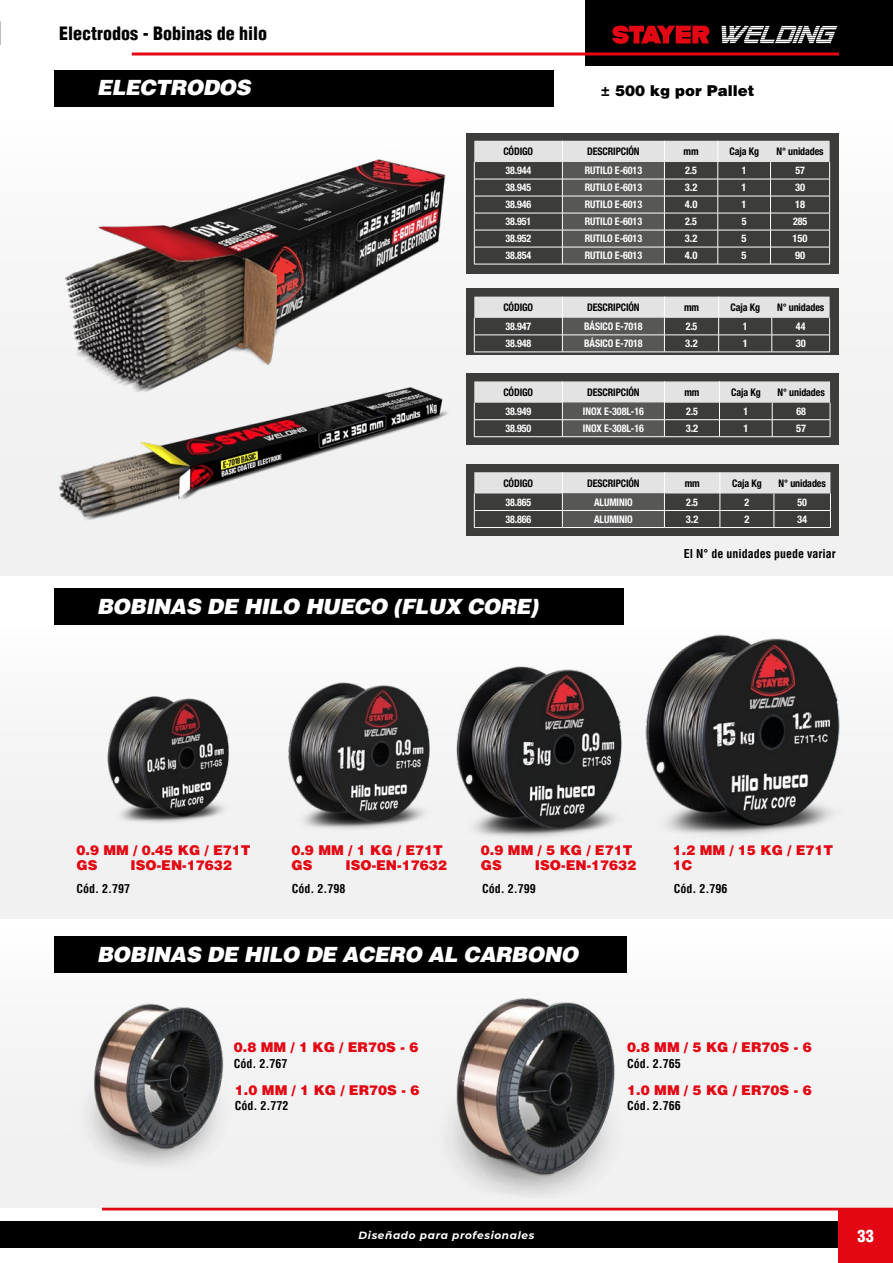
<style>
.page{position:relative;width:893px;height:1263px;background:#fff}
.page>*{position:absolute;margin:0;border:0;box-sizing:border-box;transform-origin:0 0}
.t1{font:italic 900 21px "Helvetica LT Std";letter-spacing:-.025em;color:#fff}
.t2{font:900 condensed 18px "Helvetica LT Std";color:#000}
.t3{font:900 condensed 16.5px "Helvetica LT Std";color:#fff}
.t4{font:900 15px "Helvetica LT Std";color:#000}
.t5{font:900 13.5px/15px "Helvetica LT Std";color:#e30613}
.t6{font:700 condensed 12px "Helvetica LT Std";color:#000}
.t7{font:700 condensed 10.5px "Helvetica Neue LT Std";letter-spacing:-.01em;color:#fff;scale:.95 1}
.t8{font:700 condensed 10.5px "Helvetica Neue LT Std";letter-spacing:-.01em;color:#000;scale:.95 1}
.t9{font:700 condensed 10.5px "Helvetica Neue LT Std";letter-spacing:-.01em;color:#fff}
.t10{font:italic 700 10.5px "Montserrat";letter-spacing:.06em;color:#fff}
</style>
<div class="page">
<div style="left:585px;top:0;width:308px;height:66px;background:#000"></div>
<svg style="left:722px;top:26px;width:115px;height:17px"></svg>
<div style="left:0;top:1221px;width:893px;height:27px;background:#000"></div>
<div style="left:838px;top:1209px;width:55px;height:54px;background:#e30613"></div>
<svg style="left:612px;top:25px;width:98px;height:19px"></svg>
<hr style="left:132px;top:53px;width:707px;height:3px;background:#e30613">
<hr style="left:102px;top:1207px;width:791px;height:3px;background:#e30613">
<svg style="left:0;top:21px;width:1px;height:24px"></svg>
<div style="left:0;top:933px;width:893px;height:275px;background:#f3f3f3"></div>
<div style="left:0;top:627px;width:893px;height:291px;background:#f2f2f2"></div>
<div style="left:0;top:120px;width:893px;height:456px;background:#f2f2f2"></div>
<div style="left:54px;top:70px;width:500px;height:37px;background:#000"></div>
<div style="left:54px;top:588px;width:570px;height:37px;background:#000"></div>
<img style="left:107px;top:696px;width:122px;height:127px">
<img style="left:288px;top:682px;width:142px;height:147px">
<img style="left:450px;top:646px;width:177px;height:191px">
<img style="left:638px;top:630px;width:208px;height:205px">
<div style="left:54px;top:936px;width:573px;height:37px;background:#000"></div>
<img style="left:88px;top:1003px;width:136px;height:164px">
<img style="left:446px;top:998px;width:169px;height:198px">
<img style="left:65px;top:159px;width:381px;height:215px">
<img style="left:58px;top:374px;width:390px;height:146px">
<div style="left:466px;top:133px;width:373px;height:140px;background:#3c3c3b"></div>
<div style="left:466px;top:289px;width:373px;height:66px;background:#3c3c3b"></div>
<div style="left:466px;top:374px;width:373px;height:71px;background:#3c3c3b"></div>
<div style="left:466px;top:464px;width:373px;height:72px;background:#3c3c3b"></div>
<hr style="left:562px;top:264px;width:102px;height:1px;background:#fff">
<hr style="left:474px;top:264px;width:88px;height:1px;background:#fff">
<hr style="left:664px;top:264px;width:54px;height:1px;background:#fff">
<hr style="left:718px;top:264px;width:52px;height:1px;background:#fff">
<hr style="left:770px;top:264px;width:60px;height:1px;background:#fff">
<svg style="left:474px;top:141px;width:356px;height:123px"></svg>
<hr style="left:562px;top:352px;width:102px;height:1px;background:#fff">
<hr style="left:474px;top:352px;width:88px;height:1px;background:#fff">
<hr style="left:664px;top:352px;width:55px;height:1px;background:#fff">
<hr style="left:719px;top:352px;width:53px;height:1px;background:#fff">
<hr style="left:772px;top:352px;width:58px;height:1px;background:#fff">
<svg style="left:474px;top:297px;width:356px;height:55px"></svg>
<svg style="left:474px;top:381px;width:357px;height:56px"></svg>
<hr style="left:562px;top:527px;width:102px;height:1px;background:#fff">
<hr style="left:474px;top:527px;width:88px;height:1px;background:#fff">
<hr style="left:664px;top:527px;width:56px;height:1px;background:#fff">
<hr style="left:720px;top:527px;width:54px;height:1px;background:#fff">
<hr style="left:774px;top:527px;width:57px;height:1px;background:#fff">
<svg style="left:474px;top:472px;width:357px;height:55px"></svg>
<h2 class="t2" style="left:59px;top:22px;width:209px">Electrodos - Bobinas de hilo</h2>
<h1 class="t1" style="left:97px;top:74px;width:155px">ELECTRODOS</h1>
<h3 class="t4" style="left:600px;top:81px;width:156px">± 500 kg por Pallet</h3>
<p class="t8" style="left:503px;top:145px;width:33px">CÓDIGO</p>
<p class="t8" style="left:587px;top:145px;width:57px">DESCRIPCIÓN</p>
<p class="t8" style="left:684px;top:145px;width:17px">mm</p>
<p class="t8" style="left:729px;top:145px;width:33px">Caja Kg</p>
<p class="t8" style="left:776px;top:145px;width:51px">N° unidades</p>
<p class="t7" style="left:505px;top:164px;width:29px">38.944</p>
<p class="t7" style="left:585px;top:164px;width:62px">RUTILO E-6013</p>
<p class="t7" style="left:685px;top:164px;width:14px">2.5</p>
<p class="t7" style="left:742px;top:164px;width:7px">1</p>
<p class="t7" style="left:795px;top:164px;width:11px">57</p>
<p class="t7" style="left:505px;top:181px;width:29px">38.945</p>
<p class="t7" style="left:585px;top:181px;width:62px">RUTILO E-6013</p>
<p class="t9" style="left:685px;top:181px;width:14px">3.2</p>
<p class="t9" style="left:742px;top:181px;width:7px">1</p>
<p class="t9" style="left:795px;top:181px;width:12px">30</p>
<p class="t7" style="left:505px;top:198px;width:29px">38.946</p>
<p class="t7" style="left:585px;top:198px;width:62px">RUTILO E-6013</p>
<p class="t9" style="left:685px;top:198px;width:14px">4.0</p>
<p class="t9" style="left:742px;top:198px;width:7px">1</p>
<p class="t9" style="left:795px;top:198px;width:12px">18</p>
<p class="t7" style="left:505px;top:215px;width:29px">38.951</p>
<p class="t7" style="left:585px;top:215px;width:62px">RUTILO E-6013</p>
<p class="t7" style="left:685px;top:215px;width:14px">2.5</p>
<p class="t7" style="left:742px;top:215px;width:7px">5</p>
<p class="t7" style="left:793px;top:215px;width:16px">285</p>
<p class="t7" style="left:505px;top:232px;width:29px">38.952</p>
<p class="t7" style="left:585px;top:232px;width:62px">RUTILO E-6013</p>
<p class="t9" style="left:685px;top:232px;width:14px">3.2</p>
<p class="t9" style="left:742px;top:232px;width:7px">5</p>
<p class="t9" style="left:792px;top:232px;width:17px">150</p>
<p class="t7" style="left:505px;top:249px;width:29px">38.854</p>
<p class="t7" style="left:585px;top:249px;width:62px">RUTILO E-6013</p>
<p class="t9" style="left:685px;top:249px;width:14px">4.0</p>
<p class="t9" style="left:742px;top:249px;width:7px">5</p>
<p class="t9" style="left:795px;top:249px;width:12px">90</p>
<p class="t8" style="left:503px;top:301px;width:33px">CÓDIGO</p>
<p class="t8" style="left:587px;top:301px;width:57px">DESCRIPCIÓN</p>
<p class="t8" style="left:684px;top:301px;width:17px">mm</p>
<p class="t8" style="left:731px;top:301px;width:33px">Caja Kg</p>
<p class="t8" style="left:777px;top:301px;width:51px">N° unidades</p>
<p class="t7" style="left:505px;top:320px;width:29px">38.947</p>
<p class="t7" style="left:584px;top:320px;width:63px">BÁSICO E-7018</p>
<p class="t7" style="left:686px;top:320px;width:14px">2.5</p>
<p class="t7" style="left:743px;top:320px;width:7px">1</p>
<p class="t7" style="left:796px;top:320px;width:11px">44</p>
<p class="t7" style="left:505px;top:337px;width:29px">38.948</p>
<p class="t7" style="left:584px;top:337px;width:63px">BÁSICO E-7018</p>
<p class="t9" style="left:685px;top:337px;width:14px">3.2</p>
<p class="t9" style="left:743px;top:337px;width:7px">1</p>
<p class="t9" style="left:796px;top:337px;width:12px">30</p>
<p class="t8" style="left:503px;top:386px;width:33px">CÓDIGO</p>
<p class="t8" style="left:587px;top:386px;width:57px">DESCRIPCIÓN</p>
<p class="t8" style="left:684px;top:386px;width:17px">mm</p>
<p class="t8" style="left:731px;top:386px;width:33px">Caja Kg</p>
<p class="t8" style="left:777px;top:386px;width:51px">N° unidades</p>
<p class="t7" style="left:505px;top:405px;width:29px">38.949</p>
<p class="t7" style="left:583px;top:405px;width:66px">INOX E-308L-16</p>
<p class="t7" style="left:686px;top:405px;width:14px">2.5</p>
<p class="t7" style="left:743px;top:405px;width:7px">1</p>
<p class="t7" style="left:796px;top:405px;width:11px">68</p>
<p class="t7" style="left:505px;top:422px;width:29px">38.950</p>
<p class="t7" style="left:583px;top:422px;width:66px">INOX E-308L-16</p>
<p class="t9" style="left:686px;top:422px;width:14px">3.2</p>
<p class="t9" style="left:743px;top:422px;width:7px">1</p>
<p class="t9" style="left:796px;top:422px;width:12px">57</p>
<p class="t8" style="left:503px;top:476px;width:33px">CÓDIGO</p>
<p class="t8" style="left:587px;top:476px;width:57px">DESCRIPCIÓN</p>
<p class="t8" style="left:685px;top:476px;width:17px">mm</p>
<p class="t8" style="left:732px;top:476px;width:33px">Caja Kg</p>
<p class="t8" style="left:778px;top:476px;width:51px">N° unidades</p>
<p class="t7" style="left:505px;top:496px;width:29px">38.865</p>
<p class="t7" style="left:594px;top:496px;width:42px">ALUMINIO</p>
<p class="t7" style="left:686px;top:496px;width:14px">2.5</p>
<p class="t7" style="left:744px;top:496px;width:7px">2</p>
<p class="t7" style="left:797px;top:496px;width:11px">50</p>
<p class="t7" style="left:505px;top:513px;width:29px">38.866</p>
<p class="t7" style="left:594px;top:513px;width:42px">ALUMINIO</p>
<p class="t9" style="left:686px;top:513px;width:14px">3.2</p>
<p class="t9" style="left:744px;top:513px;width:7px">2</p>
<p class="t9" style="left:797px;top:513px;width:12px">34</p>
<p class="t6" style="left:684px;top:546px;width:153px">El N° de unidades puede variar</p>
<h1 class="t1" style="left:97px;top:593px;width:443px">BOBINAS DE HILO HUECO (FLUX CORE)</h1>
<p class="t5" style="left:77px;top:843px;width:175px">0.9 MM / 0.45 KG / E71T<br>GS</p>
<p class="t5" style="left:131px;top:858px;width:103px">ISO-EN-17632</p>
<p class="t5" style="left:291px;top:843px;width:153px">0.9 MM / 1 KG / E71T<br>GS</p>
<p class="t5" style="left:345px;top:858px;width:103px">ISO-EN-17632</p>
<p class="t5" style="left:481px;top:843px;width:153px">0.9 MM / 5 KG / E71T<br>GS</p>
<p class="t5" style="left:535px;top:858px;width:103px">ISO-EN-17632</p>
<p class="t5" style="left:673px;top:843px;width:162px">1.2 MM / 15 KG / E71T<br>1C</p>
<p class="t6" style="left:77px;top:881px;width:55px">Cód. 2.797</p>
<p class="t6" style="left:292px;top:881px;width:55px">Cód. 2.798</p>
<p class="t6" style="left:482px;top:881px;width:55px">Cód. 2.799</p>
<p class="t6" style="left:674px;top:881px;width:55px">Cód. 2.796</p>
<h1 class="t1" style="left:97px;top:940px;width:483px">BOBINAS DE HILO DE ACERO AL CARBONO</h1>
<p class="t5" style="left:234px;top:1039px;width:186px">0.8 MM / 1 KG / ER70S - 6</p>
<p class="t5" style="left:235px;top:1083px;width:186px">1.0 MM / 1 KG / ER70S - 6</p>
<p class="t5" style="left:627px;top:1083px;width:186px">1.0 MM / 5 KG / ER70S - 6</p>
<p class="t5" style="left:627px;top:1039px;width:186px">0.8 MM / 5 KG / ER70S - 6</p>
<p class="t6" style="left:234px;top:1056px;width:55px">Cód. 2.767</p>
<p class="t6" style="left:235px;top:1098px;width:55px">Cód. 2.772</p>
<p class="t6" style="left:627px;top:1098px;width:55px">Cód. 2.766</p>
<p class="t6" style="left:627px;top:1056px;width:55px">Cód. 2.765</p>
<p class="t10" style="left:359px;top:1228px;width:177px">Diseñado para profesionales</p>
<h3 class="t3" style="left:858px;top:1225px;width:18px">33</h3>
</div>
